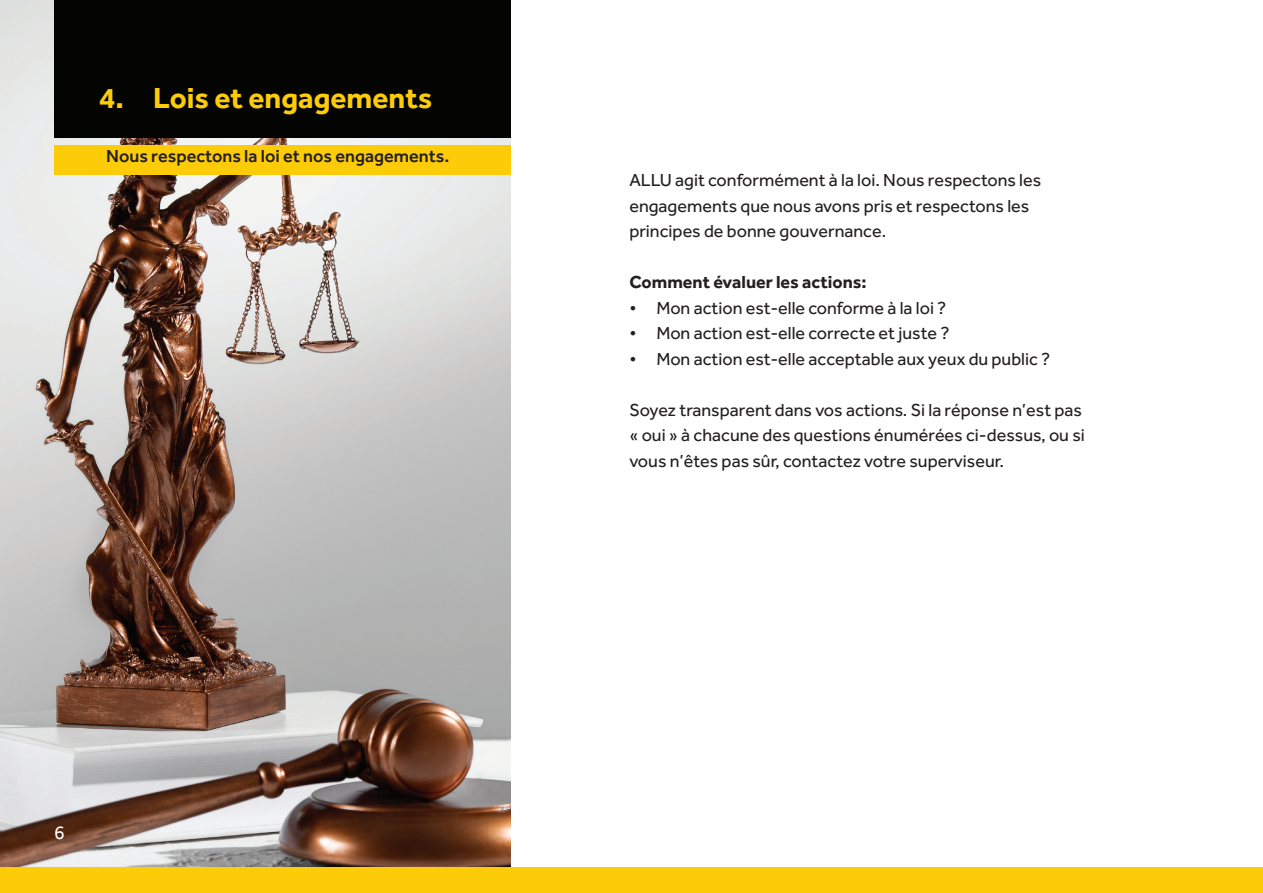
<style>
.page{position:relative;width:1263px;height:893px;background:#fff}
.page>*{position:absolute;margin:0;border:0;box-sizing:border-box;transform-origin:0 0}
.t1{font:700 30px "Effra";color:#fdcc09}
.t2{font:19.5px "Effra";color:#fff}
.t3{font:18px/25.5px "Effra";color:#231f20}
.t4{font:500 18px "Effra";color:#231f20}
.t5{font:700 18px "Effra";color:#231f20}
</style>
<div class="page">
<img style="left:0;top:0;width:510px;height:867px">
<div style="left:54px;top:0;width:456px;height:138px;background:#040503"></div>
<div style="left:54px;top:145px;width:456px;height:30px;background:#fdcc09"></div>
<div style="left:0;top:867px;width:1263px;height:26px;background:#fdcc09"></div>
<h1 class="t1" style="left:99px;top:79px;width:335px">4. Lois et engagements</h1>
<p class="t4" style="left:106px;top:146px;width:345px">Nous respectons la loi et nos engagements.</p>
<p class="t2" style="left:54px;top:821px;width:12px">6</p>
<p class="t3" style="left:629px;top:167px;width:413px">ALLU agit conformément à la loi. Nous respectons les engagements que nous avons pris et respectons les principes de bonne gouvernance.</p>
<p class="t5" style="left:629px;top:271px;width:239px">Comment évaluer les actions:</p>
<p class="t3" style="left:629px;top:295px;width:318px">• Mon action est-elle conforme à la loi ?</p>
<p class="t3" style="left:629px;top:320px;width:322px">• Mon action est-elle correcte et juste ?</p>
<p class="t3" style="left:629px;top:346px;width:422px">• Mon action est-elle acceptable aux yeux du public ?</p>
<p class="t3" style="left:629px;top:397px;width:457px">Soyez transparent dans vos actions. Si la réponse n’est pas « oui » à chacune des questions énumérées ci-dessus, ou si vous n’êtes pas sûr, contactez votre superviseur.</p>
</div>
